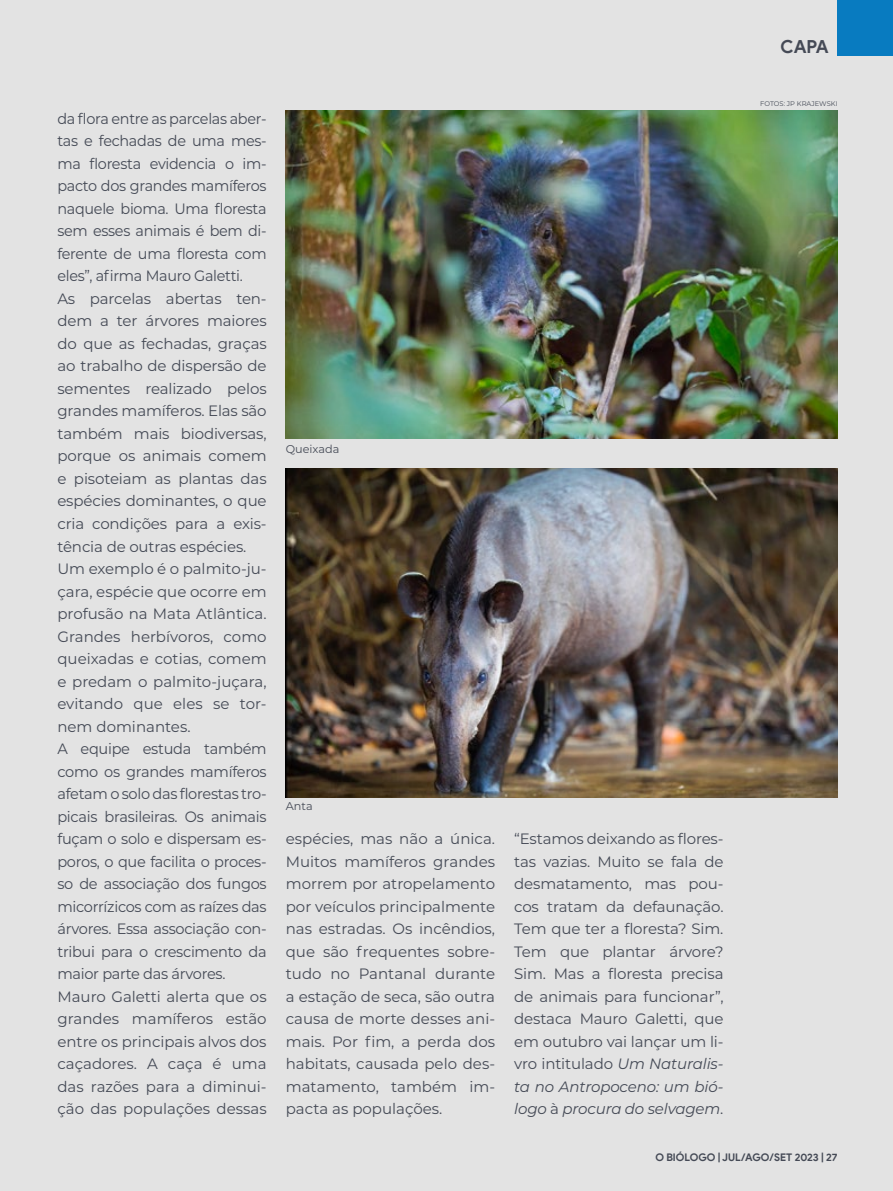
<style>
.page{position:relative;width:893px;height:1191px;background:#e3e3e3}
.page>*{position:absolute;margin:0;border:0;box-sizing:border-box;transform-origin:0 0}
.t1{font:700 18px "Product Sans";color:#454a56}
.t2{font:15px/22.5px "Montserrat";letter-spacing:-.01em;color:#454a56;scale:.96 1}
.t3{font:15px/22.5px "Montserrat";letter-spacing:-.01em;color:#454a56;text-align:justify}
.t4{font:11.25px "Montserrat";color:#454a56}
.t5{font:700 10.5px "Product Sans";color:#454a56}
.t6{font:6.75px "Montserrat";color:#454a56}
.s1{font-style:italic}
</style>
<div class="page">
<div style="left:838px;top:0;width:55px;height:55px;background:#087bc0"></div>
<img style="left:286px;top:111px;width:552px;height:328px">
<img style="left:286px;top:469px;width:552px;height:328px">
<p class="t2" style="left:57px;top:107px;width:220px">da flora entre as parcelas aber&shy;tas e fechadas de uma mes&shy;ma floresta evidencia o im&shy;pacto dos grandes mamíferos naquele bioma. Uma floresta sem esses animais é bem di&shy;ferente de uma floresta com eles”, afirma Mauro Galetti.<br>As parcelas abertas ten&shy;dem a ter árvores maiores do que as fechadas, graças ao trabalho de dispersão de sementes realizado pelos grandes mamíferos. Elas são também mais biodiversas, porque os animais comem e pisoteiam as plantas das espécies dominantes, o que cria condições para a exis&shy;tência de outras espécies.<br>Um exemplo é o palmito-ju&shy;çara, espécie que ocorre em profusão na Mata Atlântica.<br>Grandes herbívoros, como queixadas e cotias, comem e predam o palmito-juçara, evitando que eles se tor&shy;nem dominantes.<br>A equipe estuda também como os grandes mamíferos afetam o solo das florestas tro&shy;picais brasileiras. Os animais fuçam o solo e dispersam es&shy;poros, o que facilita o proces&shy;so de associação dos fungos micorrízicos com as raízes das árvores. Essa associação con&shy;tribui para o crescimento da maior parte das árvores.<br>Mauro Galetti alerta que os grandes mamíferos estão entre os principais alvos dos caçadores. A caça é uma das razões para a diminui&shy;ção das populações dessas</p>
<p class="t4" style="left:286px;top:441px;width:55px">Queixada</p>
<p class="t1" style="left:780px;top:36px;width:50px">CAPA</p>
<p class="t6" style="left:760px;top:99px;width:79px">FOTOS: JP KRAJEWSKI</p>
<p class="t4" style="left:286px;top:798px;width:28px">Anta</p>
<p class="t3" style="left:286px;top:827px;width:211px">espécies, mas não a única.<br>Muitos mamíferos grandes morrem por atropelamento por veículos principalmente nas estradas. Os incêndios, que são frequentes sobre&shy;tudo no Pantanal durante a estação de seca, são outra causa de morte desses ani&shy;mais. Por fim, a perda dos habitats, causada pelo des&shy;matamento, também im&shy;pacta as populações.</p>
<p class="t3" style="left:514px;top:827px;width:211px">“Estamos deixando as flores&shy;tas vazias. Muito se fala de desmatamento, mas pou&shy;cos tratam da defaunação.<br>Tem que ter a floresta? Sim.<br>Tem que plantar árvore?<br>Sim. Mas a floresta precisa de animais para funcionar”, destaca Mauro Galetti, que em outubro vai lançar um li&shy;vro intitulado <span class="s1">Um Naturalis&shy;ta no Antropoceno: um bió&shy;logo</span> à <span class="s1">procura do selvagem</span>.</p>
<p class="t5" style="left:655px;top:1150px;width:184px">O BIÓLOGO | JUL/AGO/SET 2023 | 27</p>
</div>
